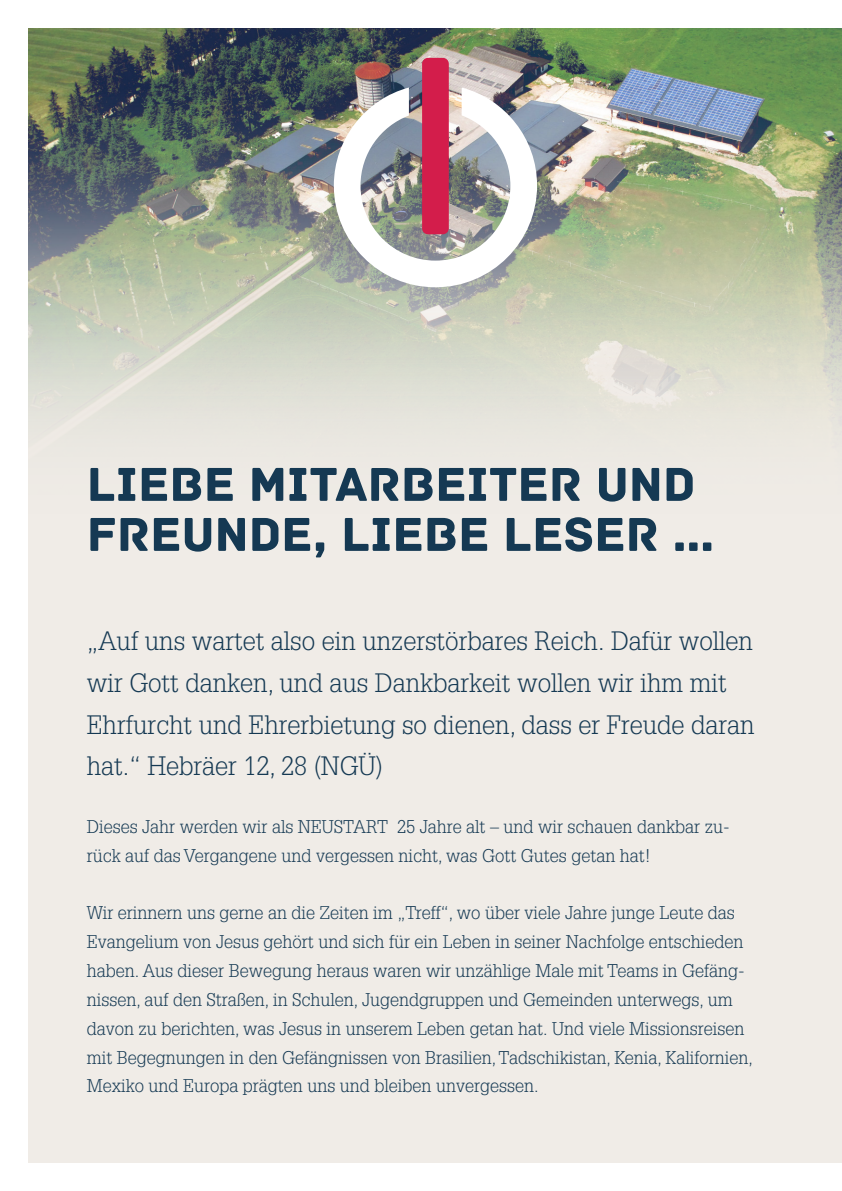
<style>
.page{position:relative;width:842px;height:1191px;background:#fff}
.page>*{position:absolute;margin:0;border:0;box-sizing:border-box;transform-origin:0 0}
.Überschrift_1{font:50px/50px "Archive";color:#153953}
.Großer_Absatz{font:300 26px/41.6px "Glypha";color:#153953}
.t1{font:300 18px/28.8px "Glypha";color:#153953}
</style>
<div class="page">
<img style="left:29px;top:29px;width:813px;height:1133px">
<img style="left:334px;top:87px;width:203px;height:200px">
<div style="left:422px;top:58px;width:27px;height:176px;background:#d31d4b;border-radius:6px"></div>
<p class="Überschrift_1" style="left:87px;top:460px;width:632px">LIEBE MITARBEITER UND<br>FREUNDE, LIEBE LESER …</p>
<p class="Großer_Absatz" style="left:87px;top:621px;width:669px">„Auf uns wartet also ein unzerstörbares Reich. Dafür wollen wir Gott danken, und aus Dankbarkeit wollen wir ihm mit Ehrfurcht und Ehrerbietung so dienen, dass er Freude daran hat.“ Hebräer 12, 28 (NGÜ)</p>
<p class="t1" style="left:87px;top:812px;width:644px">Dieses Jahr werden wir als NEUSTART 25 Jahre alt – und wir schauen dankbar zu&shy;rück auf das Vergangene und vergessen nicht, was Gott Gutes getan hat!</p>
<p class="t1" style="left:87px;top:899px;width:668px">Wir erinnern uns gerne an die Zeiten im „Treff“, wo über viele Jahre junge Leute das Evangelium von Jesus gehört und sich für ein Leben in seiner Nachfolge entschieden haben. Aus dieser Bewegung heraus waren wir unzählige Male mit Teams in Gefäng&shy;nissen, auf den Straßen, in Schulen, Jugendgruppen und Gemeinden unterwegs, um davon zu berichten, was Jesus in unserem Leben getan hat. Und viele Missionsreisen mit Begegnungen in den Gefängnissen von Brasilien, Tadschikistan, Kenia, Kalifornien, Mexiko und Europa prägten uns und bleiben unvergessen.</p>
</div>
